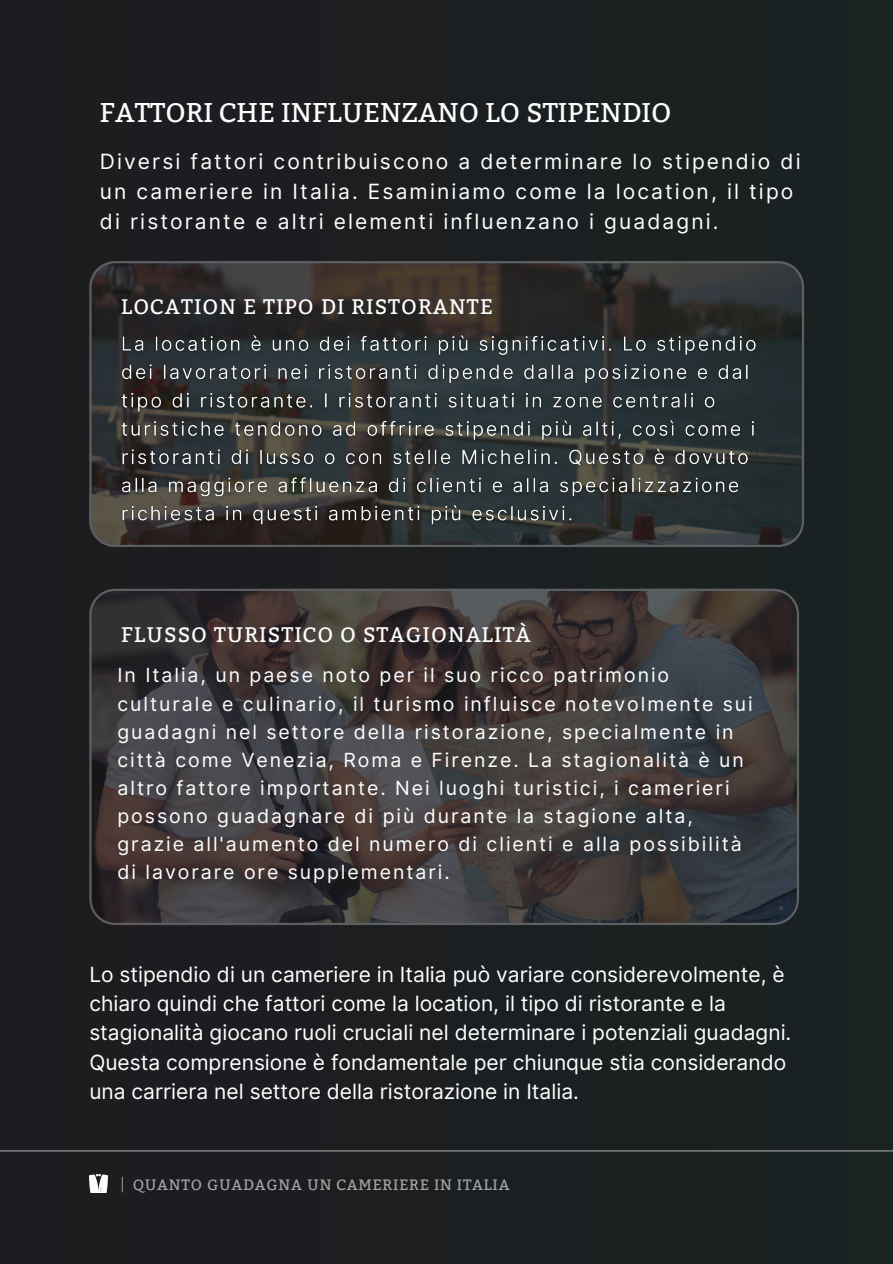
<style>
.page{position:relative;width:893px;height:1264px;background:#fff}
.page>*{position:absolute;margin:0;border:0;box-sizing:border-box;transform-origin:0 0}
.t1{font:27px "Bitter";color:#fff}
.t2{font:21px/29.2px "Inter";color:#fff}
.t3{font:21px/30.3px "Inter";letter-spacing:.1em;color:#fff}
.t4{font:21px "Bitter";letter-spacing:.05em;color:#fff}
.t5{font:19.5px/28.2px "Inter";letter-spacing:.1em;color:#fff}
.t6{font:15px "Bitter";letter-spacing:.05em;color:#fff}
</style>
<div class="page">
<div style="left:0;top:0;width:892px;height:1263px;background:#1c1e21"></div>
<svg style="left:89px;top:261px;width:715px;height:286px"></svg>
<img style="left:115px;top:329px;width:647px;height:202px">
<svg style="left:89px;top:588px;width:710px;height:337px;background:#3e3a3b"></svg>
<img style="left:89px;top:1174px;width:18px;height:18px">
<hr style="left:0;top:1150px;width:892px;height:1px;background:#fff">
<svg style="left:122px;top:1176px;width:1px;height:16px"></svg>
<p class="t1" style="left:100px;top:97px;width:573px">FATTORI CHE INFLUENZANO LO STIPENDIO</p>
<p class="t3" style="left:100px;top:146px;width:702px">Diversi fattori contribuiscono a determinare lo stipendio di un cameriere in Italia. Esaminiamo come la location, il tipo di ristorante e altri elementi influenzano i guadagni.</p>
<p class="t4" style="left:121px;top:294px;width:373px">LOCATION E TIPO DI RISTORANTE</p>
<p class="t4" style="left:121px;top:622px;width:411px">FLUSSO TURISTICO O STAGIONALITÀ</p>
<p class="t5" style="left:117px;top:661px;width:636px">In Italia, un paese noto per il suo ricco patrimonio culturale e culinario, il turismo influisce notevolmente sui guadagni nel settore della ristorazione, specialmente in città come Venezia, Roma e Firenze. La stagionalità è un altro fattore importante. Nei luoghi turistici, i camerieri possono guadagnare di più durante la stagione alta, grazie all'aumento del numero di clienti e alla possibilità di lavorare ore supplementari.</p>
<p class="t2" style="left:89px;top:959px;width:703px">Lo stipendio di un cameriere in Italia può variare considerevolmente, è chiaro quindi che fattori come la location, il tipo di ristorante e la stagionalità giocano ruoli cruciali nel determinare i potenziali guadagni.<br>Questa comprensione è fondamentale per chiunque stia considerando una carriera nel settore della ristorazione in Italia.</p>
<p class="t6" style="left:133px;top:1175px;width:378px">QUANTO GUADAGNA UN CAMERIERE IN ITALIA</p>
</div>
